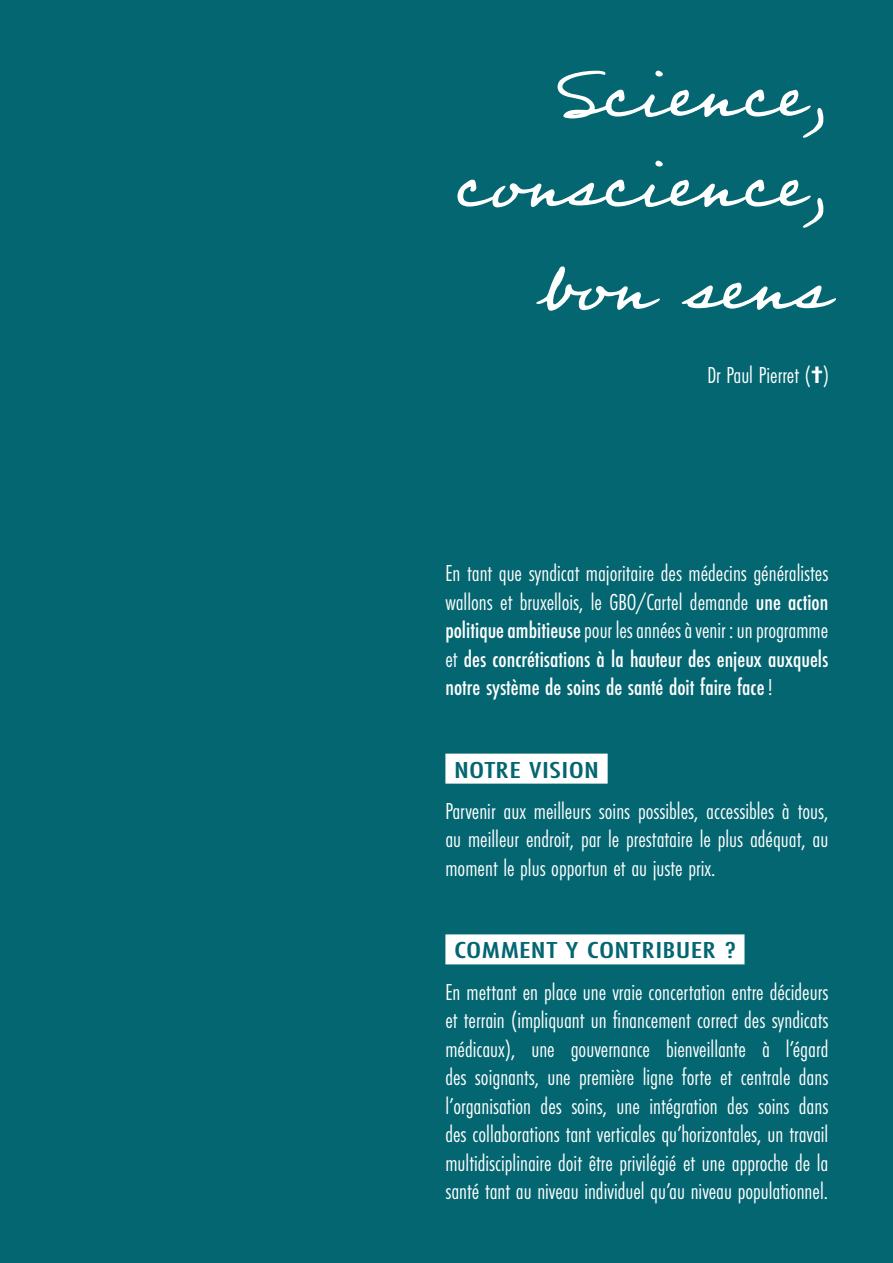
<style>
.page{position:relative;width:893px;height:1263px;background:#046671}
.page>*{position:absolute;margin:0;border:0;box-sizing:border-box;transform-origin:0 0}
.t1{font:81px/90px "Professor";color:#fff;text-align:right;scale:1.11 1}
.t2{font:24px/28.5px "Futura PT Cond";color:#fff;text-align:justify}
.t3{font:500 24px "Futura PT Cond";letter-spacing:.01em;color:#046671;scale:1.5 1}
.s1{font-family:"Arial Unicode MS"}
.s2{font-weight:500}
</style>
<div class="page">
<div style="left:445px;top:754px;width:163px;height:30px;background:#fff"></div>
<div style="left:445px;top:934px;width:300px;height:30px;background:#fff"></div>
<p class="t1" style="left:453px;top:42px;width:340px">Science, conscience,</p>
<p class="t1" style="left:540px;top:234px;width:262px">bon sens</p>
<p class="t2" style="left:707px;top:361px;width:123px">Dr Paul Pierret (<span class="s1">✝</span>)</p>
<p class="t2" style="left:445px;top:559px;width:384px">En tant que syndicat majoritaire des médecins généralistes wallons et bruxellois, le GBO/Cartel demande <span class="s2">une action politique ambitieuse</span> pour les années à venir : un programme et <span class="s2">des concrétisations à la hauteur des enjeux auxquels notre système de soins de santé doit faire face</span>!</p>
<p class="t3" style="left:454px;top:755px;width:98px">NOTRE VISION</p>
<p class="t2" style="left:445px;top:797px;width:384px">Parvenir aux meilleurs soins possibles, accessibles à tous, au meilleur endroit, par le prestataire le plus adéquat, au moment le plus opportun et au juste prix.</p>
<p class="t3" style="left:454px;top:936px;width:190px">COMMENT Y CONTRIBUER ?</p>
<p class="t2" style="left:445px;top:977px;width:384px">En mettant en place une vraie concertation entre décideurs et terrain (impliquant un financement correct des syndicats médicaux), une gouvernance bienveillante à l’égard des soignants, une première ligne forte et centrale dans l’organisation des soins, une intégration des soins dans des collaborations tant verticales qu’horizontales, un travail multidisciplinaire doit être privilégié et une approche de la santé tant au niveau individuel qu’au niveau populationnel.</p>
</div>
